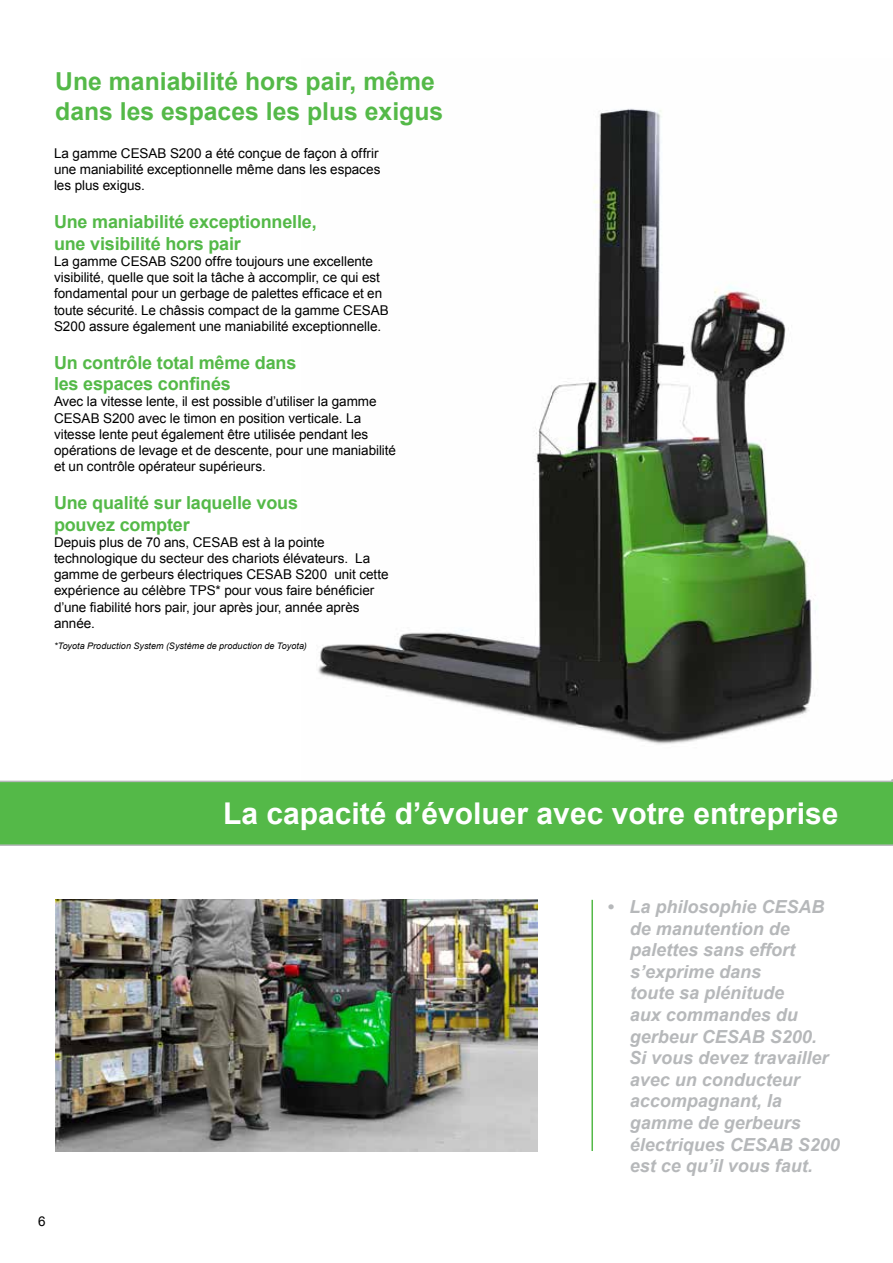
<style>
.page{position:relative;width:893px;height:1263px;background:#fff}
.page>*{position:absolute;margin:0;border:0;box-sizing:border-box;transform-origin:0 0}
.t1{font:700 30px "Arial";color:#fff}
.t2{font:700 24.75px/29.7px "Arial";color:#54b948}
.t3{font:italic 700 18px/21.6px "Arial";color:#b6b8ba}
.t4{font:700 18px/21.6px "Arial";letter-spacing:-.01em;color:#54b948}
.t5{font:13.5px/16.2px "Arial";letter-spacing:-.005em;color:#000}
.t6{font:italic 9px "Arial";letter-spacing:.01em;color:#000}
</style>
<div class="page">
<img style="left:318px;top:108px;width:499px;height:637px">
<img style="left:55px;top:900px;width:482px;height:251px">
<hr style="left:591px;top:900px;width:2px;height:251px;background:#54b948">
<div style="left:0;top:781px;width:893px;height:64px;background:#54b948"></div>
<hr style="left:0;top:844px;width:893px;height:2px;background:#b6b8ba">
<svg style="left:0;top:779px;width:893px;height:4px"></svg>
<h2 class="t2" style="left:55px;top:68px;width:389px">Une maniabilité hors pair, même dans les espaces les plus exigus</h2>
<p class="t5" style="left:54px;top:145px;width:328px">La gamme CESAB S200 a été conçue de façon à offrir une maniabilité exceptionnelle même dans les espaces les plus exigus.</p>
<h3 class="t4" style="left:54px;top:212px;width:264px">Une maniabilité exceptionnelle, une visibilité hors pair</h3>
<p class="t5" style="left:54px;top:253px;width:336px">La gamme CESAB S200 offre toujours une excellente visibilité, quelle que soit la tâche à accomplir, ce qui est fondamental pour un gerbage de palettes efficace et en toute sécurité. Le châssis compact de la gamme CESAB S200 assure également une maniabilité exceptionnelle.</p>
<h3 class="t4" style="left:54px;top:352px;width:244px">Un contrôle total même dans les espaces confinés</h3>
<p class="t5" style="left:54px;top:394px;width:344px">Avec la vitesse lente, il est possible d’utiliser la gamme CESAB S200 avec le timon en position verticale. La vitesse lente peut également être utilisée pendant les opérations de levage et de descente, pour une maniabilité et un contrôle opérateur supérieurs.</p>
<h3 class="t4" style="left:54px;top:492px;width:246px">Une qualité sur laquelle vous pouvez compter</h3>
<p class="t5" style="left:54px;top:534px;width:336px">Depuis plus de 70 ans, CESAB est à la pointe technologique du secteur des chariots élévateurs. La gamme de gerbeurs électriques CESAB S200 unit cette expérience au célèbre TPS* pour vous faire bénéficier d’une fiabilité hors pair, jour après jour, année après année.</p>
<p class="t6" style="left:54px;top:640px;width:254px">*Toyota Production System (Système de production de Toyota)</p>
<p class="t5" style="left:38px;top:1213px;width:9px">6</p>
<h1 class="t1" style="left:223px;top:794px;width:617px">La capacité d’évoluer avec votre entreprise</h1>
<p class="t3" style="left:629px;top:896px;width:212px;text-indent:-22px">• La philosophie CESAB de manutention de palettes sans effort s’exprime dans<br>toute sa plénitude<br>aux commandes du gerbeur CESAB S200.<br>Si vous devez travailler avec un conducteur accompagnant, la gamme de gerbeurs électriques CESAB S200 est ce qu’il vous faut.</p>
</div>
